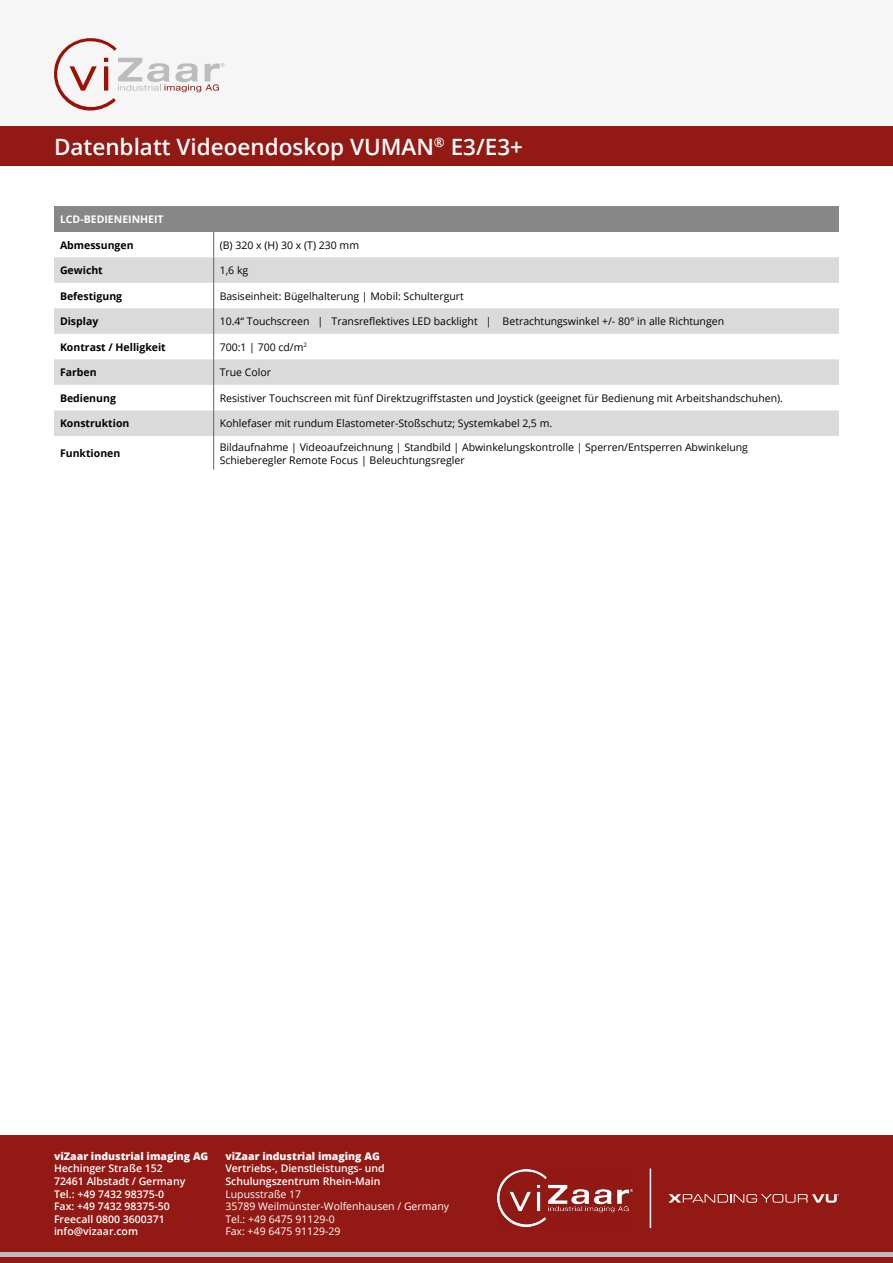
<style>
.page{position:relative;width:893px;height:1263px;background:#fff}
.page>*{position:absolute;margin:0;border:0;box-sizing:border-box;transform-origin:0 0}
.t1{font:600 22.5px "Open Sans";color:#fff}
.t2{font:10.5px/12.6px "Open Sans";color:#000}
.t3{font:600 10.5px/12.6px "Open Sans";color:#fff}
.t4{font:700 10.5px "Open Sans";color:#000}
.t5{font:10.5px/12.6px "Open Sans";color:#fff}
.t6{font:800 10.5px "Open Sans";color:#fff}
.t7{font:700 10.5px "Open Sans";color:#fff}
</style>
<div class="page">
<div style="left:0;top:0;width:893px;height:126px;background:#f6f6f6"></div>
<div style="left:0;top:126px;width:893px;height:40px;background:#931914"></div>
<div style="left:0;top:1135px;width:893px;height:128px;background:#931914"></div>
<hr style="left:0;top:1252px;width:893px;height:4px;background:#bdbcbc">
<svg style="left:668px;top:1194px;width:171px;height:9px"></svg>
<img style="left:497px;top:1170px;width:135px;height:57px">
<hr style="left:650px;top:1168px;width:1px;height:60px;background:#fff">
<svg style="left:54px;top:38px;width:170px;height:73px"></svg>
<div style="left:54px;top:206px;width:785px;height:26px;background:#878787"></div>
<svg style="left:54px;top:257px;width:785px;height:179px;fill:#dadada"></svg>
<svg style="left:213px;top:232px;width:1px;height:204px"></svg>
<hr style="left:213px;top:436px;width:1px;height:34px;background:#646363">
<h1 class="t1" style="left:54px;top:131px;width:471px">Datenblatt Videoendoskop VUMAN<sup>®</sup> E3/E3+</h1>
<p class="t7" style="left:60px;top:212px;width:105px">LCD-BEDIENEINHEIT</p>
<p class="t4" style="left:60px;top:237px;width:75px">Abmessungen</p>
<p class="t2" style="left:220px;top:238px;width:141px">(B) 320 x (H) 30 x (T) 230 mm</p>
<p class="t4" style="left:60px;top:263px;width:44px">Gewicht</p>
<p class="t2" style="left:220px;top:264px;width:30px">1,6 kg</p>
<p class="t4" style="left:60px;top:288px;width:64px">Befestigung</p>
<p class="t2" style="left:220px;top:289px;width:246px">Basiseinheit: Bügelhalterung | Mobil: Schultergurt</p>
<p class="t4" style="left:60px;top:314px;width:40px">Display</p>
<p class="t2" style="left:220px;top:315px;width:506px">10.4“ Touchscreen | Transreflektives LED backlight | Betrachtungswinkel +/- 80° in alle Richtungen</p>
<p class="t4" style="left:60px;top:339px;width:107px">Kontrast / Helligkeit</p>
<p class="t2" style="left:220px;top:340px;width:89px">700:1 | 700 cd/m<sup>2</sup></p>
<p class="t4" style="left:60px;top:365px;width:38px">Farben</p>
<p class="t2" style="left:220px;top:366px;width:53px">True Color</p>
<p class="t4" style="left:60px;top:390px;width:57px">Bedienung</p>
<p class="t2" style="left:220px;top:391px;width:565px">Resistiver Touchscreen mit fünf Direktzugriffstasten und Joystick (geeignet für Bedienung mit Arbeitshandschuhen).</p>
<p class="t4" style="left:60px;top:416px;width:71px">Konstruktion</p>
<p class="t2" style="left:220px;top:417px;width:334px">Kohlefaser mit rundum Elastometer-Stoßschutz; Systemkabel 2,5 m.</p>
<p class="t4" style="left:60px;top:446px;width:62px">Funktionen</p>
<p class="t2" style="left:220px;top:441px;width:530px">Bildaufnahme | Videoaufzeichnung | Standbild | Abwinkelungskontrolle | Sperren/Entsperren Abwinkelung<br>Schieberegler Remote Focus | Beleuchtungsregler</p>
<p class="t6" style="left:54px;top:1148px;width:156px">viZaar industrial imaging AG</p>
<p class="t3" style="left:54px;top:1162px;width:133px">Hechinger Straße 152<br>72461 Albstadt / Germany<br>Tel.: +49 7432 98375-0<br>Fax: +49 7432 98375-50<br>Freecall 0800 3600371 info@vizaar.com</p>
<p class="t6" style="left:225px;top:1148px;width:156px">viZaar industrial imaging AG</p>
<p class="t3" style="left:225px;top:1162px;width:161px">Vertriebs-, Dienstleistungs- und<br>Schulungszentrum Rhein-Main</p>
<p class="t5" style="left:225px;top:1187px;width:225px">Lupusstraße 17<br>35789 Weilmünster-Wolfenhausen / Germany<br>Tel.: +49 6475 91129-0<br>Fax: +49 6475 91129-29</p>
</div>
